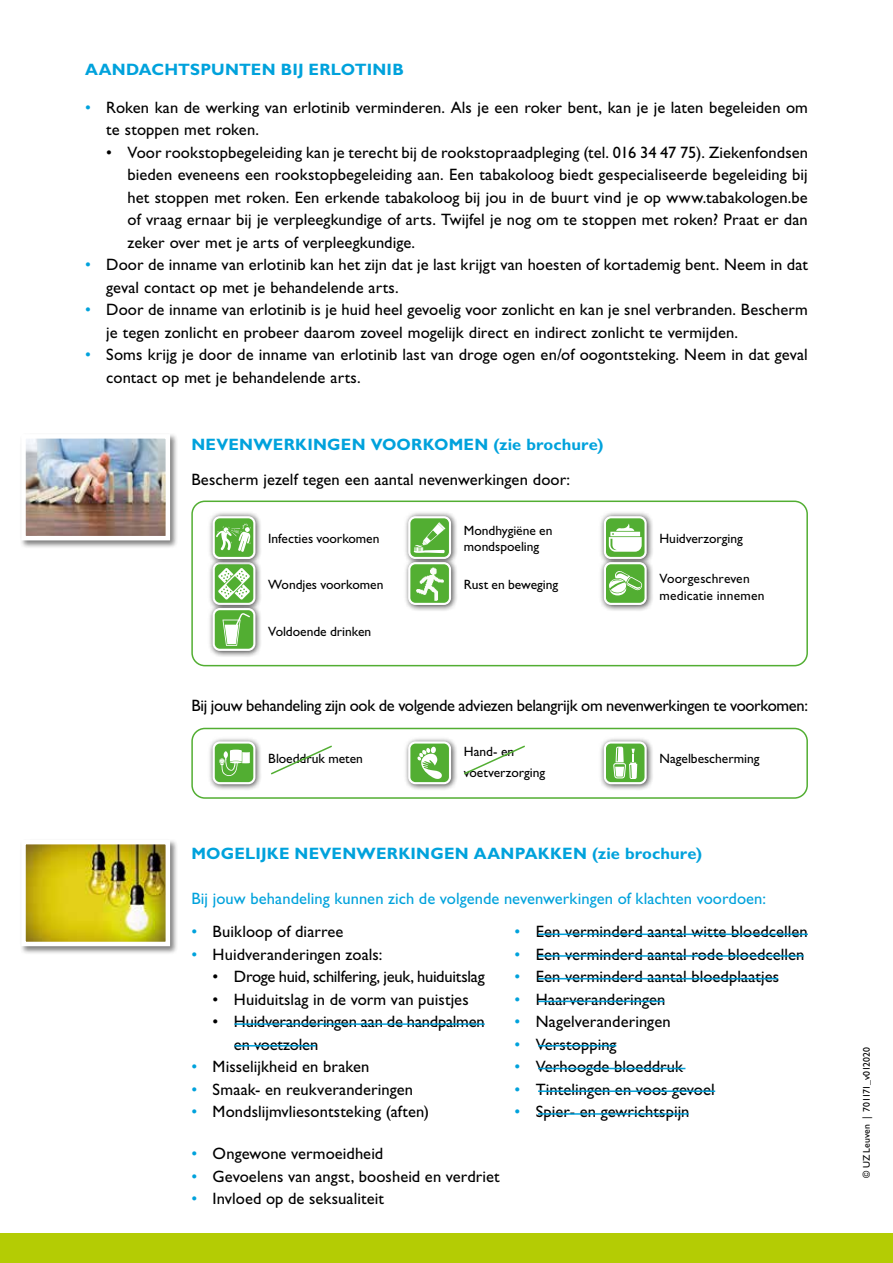
<style>
.page{position:relative;width:893px;height:1263px;background:#fff}
.page>*{position:absolute;margin:0;border:0;box-sizing:border-box;transform-origin:0 0}
.t1{font:16.5px/22.5px "Gill Sans Std";letter-spacing:.005em;color:#000}
.t2{font:700 16.5px "Gill Sans Std";letter-spacing:.015em;color:#00a2dc}
.t3{font:16.5px/22.5px "Gill Sans Std";letter-spacing:-.015em;color:#000}
.t4{font:16.5px "Gill Sans Std";letter-spacing:-.02em;color:#000}
.t5{font:16.5px "Gill Sans Std";letter-spacing:.005em;color:#00a2dc}
.t6{font:13.5px/16.5px "Gill Sans Std";color:#000}
.t7{font:9.75px "Gill Sans Std";color:#000}
.s1{color:#00a2dc}
</style>
<div class="page">
<div style="left:191px;top:728px;width:617px;height:71px;border:2px solid #52ae32;border-radius:13px"></div>
<div style="left:191px;top:500px;width:617px;height:166px;border:2px solid #52ae32;border-radius:13px"></div>
<div style="left:0;top:1233px;width:893px;height:30px;background:#b4cc04"></div>
<div style="left:403px;top:511px;width:55px;height:55px;background:#000;opacity:.75"></div>
<div style="left:409px;top:517px;width:41px;height:41px;background:#52ae32;border-radius:6px"></div>
<div style="left:408px;top:516px;width:43px;height:43px;border:2px solid #fff;border-radius:6px"></div>
<div style="left:403px;top:736px;width:55px;height:55px;background:#000;opacity:.75"></div>
<div style="left:409px;top:742px;width:41px;height:41px;background:#52ae32;border-radius:6px"></div>
<div style="left:408px;top:741px;width:43px;height:43px;border:2px solid #fff;border-radius:6px"></div>
<div style="left:208px;top:557px;width:55px;height:55px;background:#000;opacity:.75"></div>
<div style="left:214px;top:563px;width:40px;height:41px;background:#52ae32;border-radius:6px"></div>
<div style="left:213px;top:562px;width:42px;height:43px;border:2px solid #fff;border-radius:6px"></div>
<div style="left:208px;top:603px;width:55px;height:55px;background:#000;opacity:.75"></div>
<div style="left:214px;top:609px;width:40px;height:41px;background:#52ae32;border-radius:6px"></div>
<div style="left:213px;top:608px;width:42px;height:43px;border:2px solid #fff;border-radius:6px"></div>
<div style="left:599px;top:511px;width:55px;height:55px;background:#000;opacity:.75"></div>
<div style="left:605px;top:517px;width:41px;height:41px;background:#52ae32;border-radius:6px"></div>
<div style="left:604px;top:516px;width:43px;height:43px;border:2px solid #fff;border-radius:6px"></div>
<div style="left:599px;top:736px;width:55px;height:55px;background:#000;opacity:.75"></div>
<div style="left:605px;top:742px;width:41px;height:41px;background:#52ae32;border-radius:6px"></div>
<div style="left:604px;top:741px;width:43px;height:43px;border:2px solid #fff;border-radius:6px"></div>
<div style="left:208px;top:511px;width:55px;height:55px;background:#000;opacity:.75"></div>
<div style="left:214px;top:517px;width:40px;height:41px;background:#52ae32;border-radius:6px"></div>
<div style="left:213px;top:516px;width:42px;height:43px;border:2px solid #fff;border-radius:6px"></div>
<div style="left:208px;top:736px;width:55px;height:55px;background:#000;opacity:.75"></div>
<div style="left:214px;top:742px;width:40px;height:41px;background:#52ae32;border-radius:6px"></div>
<div style="left:213px;top:741px;width:42px;height:43px;border:2px solid #fff;border-radius:6px"></div>
<div style="left:403px;top:557px;width:55px;height:55px;background:#000;opacity:.75"></div>
<img style="left:411px;top:565px;width:37px;height:37px">
<div style="left:408px;top:562px;width:43px;height:43px;border:2px solid #fff;border-radius:6px"></div>
<div style="left:599px;top:557px;width:55px;height:55px;background:#000;opacity:.75"></div>
<div style="left:605px;top:563px;width:41px;height:41px;background:#52ae32;border-radius:6px"></div>
<div style="left:604px;top:562px;width:43px;height:43px;border:2px solid #fff;border-radius:6px"></div>
<svg style="left:218px;top:568px;width:32px;height:32px"></svg>
<svg style="left:222px;top:613px;width:28px;height:33px"></svg>
<svg style="left:609px;top:523px;width:33px;height:29px"></svg>
<svg style="left:417px;top:747px;width:25px;height:32px"></svg>
<svg style="left:613px;top:747px;width:24px;height:32px"></svg>
<svg style="left:609px;top:571px;width:34px;height:25px"></svg>
<svg style="left:216px;top:523px;width:35px;height:29px"></svg>
<div style="left:20px;top:433px;width:158px;height:116px;background:#000;opacity:.5"></div>
<img style="left:26px;top:439px;width:139px;height:96px">
<div style="left:21px;top:434px;width:149px;height:106px;border:4px solid #fff"></div>
<svg style="left:464px;top:745px;width:61px;height:30px"></svg>
<svg style="left:271px;top:745px;width:61px;height:30px"></svg>
<div style="left:20px;top:839px;width:158px;height:116px;background:#000;opacity:.5"></div>
<img style="left:26px;top:845px;width:139px;height:96px">
<div style="left:21px;top:840px;width:149px;height:106px;border:4px solid #fff"></div>
<hr style="left:538px;top:1001px;width:126px;height:1px;background:#00a2dc">
<hr style="left:538px;top:933px;width:270px;height:2px;background:#00a2dc">
<hr style="left:538px;top:955px;width:266px;height:2px;background:#00a2dc">
<hr style="left:538px;top:978px;width:240px;height:1px;background:#00a2dc">
<hr style="left:538px;top:1045px;width:78px;height:1px;background:#00a2dc">
<hr style="left:234px;top:1045px;width:82px;height:1px;background:#00a2dc">
<hr style="left:234px;top:1023px;width:251px;height:2px;background:#00a2dc">
<hr style="left:538px;top:1068px;width:147px;height:1px;background:#00a2dc">
<hr style="left:538px;top:1090px;width:177px;height:2px;background:#00a2dc">
<hr style="left:538px;top:1113px;width:151px;height:2px;background:#00a2dc">
<svg style="left:219px;top:750px;width:31px;height:26px"></svg>
<svg style="left:414px;top:522px;width:32px;height:31px"></svg>
<p class="t2" style="left:85px;top:60px;width:320px">AANDACHTSPUNTEN BIJ ERLOTINIB</p>
<p class="t1" style="left:106px;top:96px;width:703px;text-indent:-21px"><span class="s1">•</span> Roken kan de werking van erlotinib verminderen. Als je een roker bent, kan je je laten begeleiden om te stoppen met roken.</p>
<p class="t1" style="left:128px;top:141px;width:682px;text-align:justify;text-indent:-21px">• Voor rookstopbegeleiding kan je terecht bij de rookstopraadpleging (tel. 016 34 47 75). Ziekenfondsen bieden eveneens een rookstopbegeleiding aan. Een tabakoloog biedt gespecialiseerde begeleiding bij het stoppen met roken. Een erkende tabakoloog bij jou in de buurt vind je op www.tabakologen.be of vraag ernaar bij je verpleegkundige of arts. Twijfel je nog om te stoppen met roken? Praat er dan zeker over met je arts of verpleegkundige.</p>
<p class="t1" style="left:106px;top:253px;width:703px;text-indent:-21px"><span class="s1">•</span> Door de inname van erlotinib kan het zijn dat je last krijgt van hoesten of kortademig bent. Neem in dat geval contact op met je behandelende arts.</p>
<p class="t1" style="left:106px;top:298px;width:703px;text-indent:-21px"><span class="s1">•</span> Door de inname van erlotinib is je huid heel gevoelig voor zonlicht en kan je snel verbranden. Bescherm je tegen zonlicht en probeer daarom zoveel mogelijk direct en indirect zonlicht te vermijden.</p>
<p class="t1" style="left:106px;top:343px;width:703px;text-indent:-21px"><span class="s1">•</span> Soms krijg je door de inname van erlotinib last van droge ogen en/of oogontsteking. Neem in dat geval contact op met je behandelende arts.</p>
<p class="t2" style="left:191px;top:434px;width:414px">NEVENWERKINGEN VOORKOMEN (zie brochure)</p>
<p class="t1" style="left:191px;top:468px;width:380px">Bescherm jezelf tegen een aantal nevenwerkingen door:</p>
<p class="t6" style="left:268px;top:530px;width:113px">Infecties voorkomen</p>
<p class="t6" style="left:268px;top:576px;width:117px">Wondjes voorkomen</p>
<p class="t6" style="left:268px;top:623px;width:105px">Voldoende drinken</p>
<p class="t6" style="left:464px;top:522px;width:90px">Mondhygiëne en mondspoeling</p>
<p class="t6" style="left:464px;top:577px;width:96px">Rust en beweging</p>
<p class="t6" style="left:659px;top:530px;width:85px">Huidverzorging</p>
<p class="t6" style="left:659px;top:570px;width:107px">Voorgeschreven medicatie innemen</p>
<p class="t4" style="left:191px;top:696px;width:618px">Bij jouw behandeling zijn ook de volgende adviezen belangrijk om nevenwerkingen te voorkomen:</p>
<p class="t6" style="left:268px;top:750px;width:96px">Bloeddruk meten</p>
<p class="t6" style="left:464px;top:740px;width:83px;line-height:21px">Hand- en voetverzorging</p>
<p class="t6" style="left:659px;top:750px;width:101px">Nagelbescherming</p>
<p class="t2" style="left:191px;top:844px;width:512px">MOGELIJKE NEVENWERKINGEN AANPAKKEN (zie brochure)</p>
<p class="t5" style="left:191px;top:889px;width:576px">Bij jouw behandeling kunnen zich de volgende nevenwerkingen of klachten voordoen:</p>
<p class="t1" style="left:191px;top:920px;width:154px"><span class="s1">•</span> Buikloop of diarree</p>
<p class="t1" style="left:191px;top:943px;width:193px"><span class="s1">•</span> Huidveranderingen zoals:</p>
<p class="t3" style="left:213px;top:965px;width:274px">• Droge huid, schilfering, jeuk, huiduitslag</p>
<p class="t1" style="left:213px;top:988px;width:258px">• Huiduitslag in de vorm van puistjes</p>
<p class="t3" style="left:234px;top:1010px;width:252px;text-indent:-21px">• Huidveranderingen aan de handpalmen en voetzolen</p>
<p class="t1" style="left:191px;top:1055px;width:180px"><span class="s1">•</span> Misselijkheid en braken</p>
<p class="t1" style="left:191px;top:1078px;width:223px"><span class="s1">•</span> Smaak- en reukveranderingen</p>
<p class="t1" style="left:191px;top:1100px;width:239px"><span class="s1">•</span> Mondslijmvliesontsteking (aften)</p>
<p class="t1" style="left:514px;top:920px;width:295px"><span class="s1">•</span> Een verminderd aantal witte bloedcellen</p>
<p class="t1" style="left:514px;top:943px;width:291px"><span class="s1">•</span> Een verminderd aantal rode bloedcellen</p>
<p class="t1" style="left:514px;top:965px;width:266px"><span class="s1">•</span> Een verminderd aantal bloedplaatjes</p>
<p class="t1" style="left:514px;top:988px;width:152px"><span class="s1">•</span> Haarveranderingen</p>
<p class="t1" style="left:514px;top:1011px;width:158px"><span class="s1">•</span> Nagelveranderingen</p>
<p class="t1" style="left:514px;top:1033px;width:104px"><span class="s1">•</span> Verstopping</p>
<p class="t1" style="left:514px;top:1056px;width:170px"><span class="s1">•</span> Verhoogde bloeddruk</p>
<p class="t1" style="left:514px;top:1078px;width:202px"><span class="s1">•</span> Tintelingen en voos gevoel</p>
<p class="t1" style="left:514px;top:1101px;width:177px"><span class="s1">•</span> Spier- en gewrichtspijn</p>
<p class="t1" style="left:191px;top:1142px;width:193px"><span class="s1">•</span> Ongewone vermoeidheid</p>
<p class="t1" style="left:191px;top:1165px;width:310px"><span class="s1">•</span> Gevoelens van angst, boosheid en verdriet</p>
<p class="t1" style="left:191px;top:1187px;width:194px"><span class="s1">•</span> Invloed op de seksualiteit</p>
<p class="t7" style="left:861px;top:1178px;width:132px;rotate:-90deg">© UZ Leuven | 701171_v012020</p>
</div>
